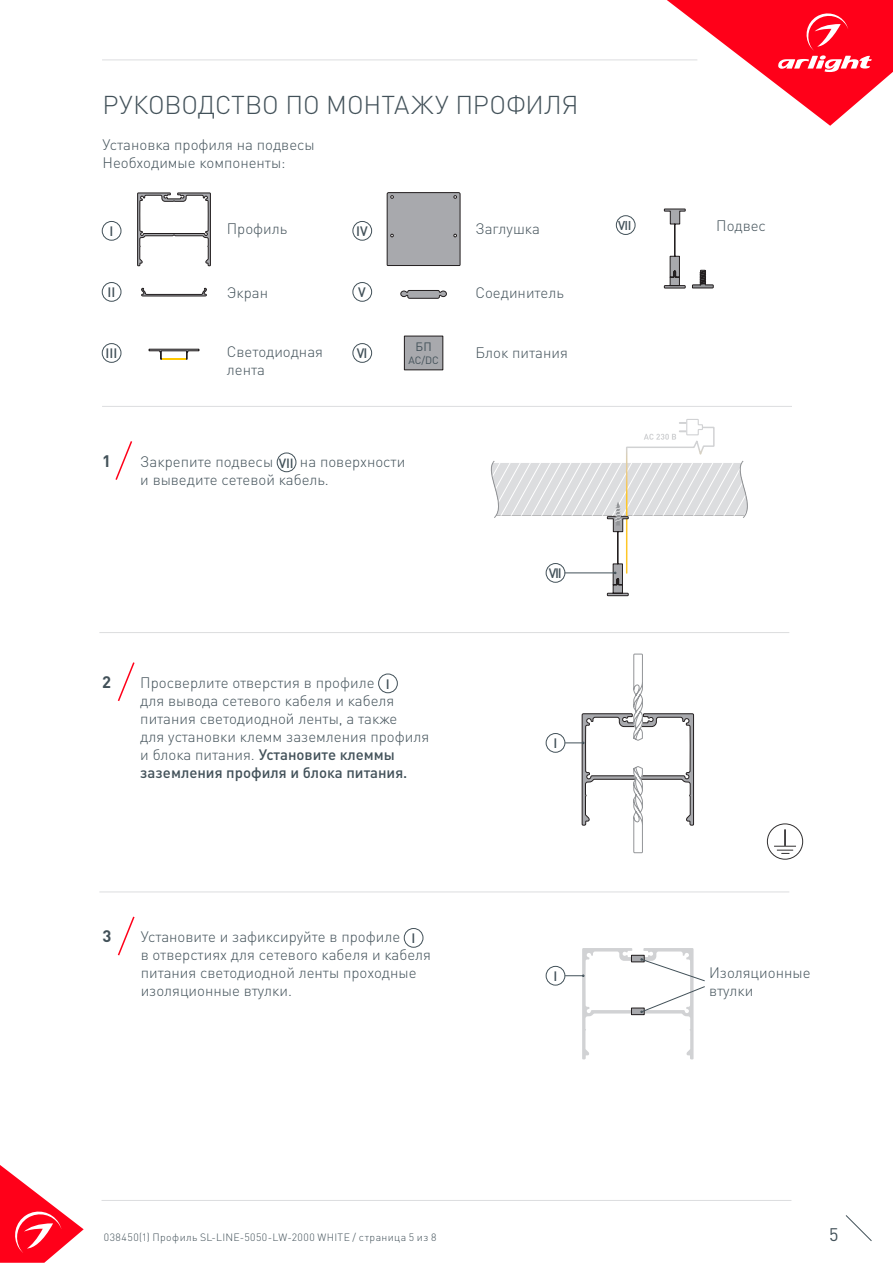
<style>
.page{position:relative;width:893px;height:1263px;background:#fff}
.page>*{position:absolute;margin:0;border:0;box-sizing:border-box;transform-origin:0 0}
.t1{font:300 25.5px "DIN Pro";letter-spacing:-.005em;color:#425159}
.t2{font:18px "DIN Pro";color:#425159}
.t3{font:700 16.5px "DIN Pro";color:#425159}
.t4{font:300 15px/18px "DIN Pro";color:#425159}
.t5{font:500 13.5px "DIN Pro";color:#425159}
.t6{font:500 13.2px "DIN Pro";color:#425159}
.t7{font:500 12.6px "DIN Pro";color:#425159}
.t8{font:12px "DIN Pro";color:#425159}
.t9{font:300 10.5px "DIN Pro";letter-spacing:.04em;color:#425159}
.t10{font:10.5px "DIN Pro";color:#425159}
.s1{font-weight:500}
</style>
<div class="page">
<svg style="left:0;top:1165px;width:84px;height:98px"></svg>
<svg style="left:845px;top:1215px;width:27px;height:26px"></svg>
<svg style="left:667px;top:0;width:226px;height:126px"></svg>
<hr style="left:102px;top:60px;width:595px;height:1px;background:#dcdddf">
<hr style="left:102px;top:1200px;width:689px;height:1px;background:#dcdddf">
<hr style="left:102px;top:406px;width:690px;height:1px;background:#dcdddf">
<hr style="left:99px;top:632px;width:690px;height:1px;background:#dcdddf">
<hr style="left:99px;top:891px;width:690px;height:1px;background:#dcdddf">
<svg style="left:149px;top:349px;width:50px;height:11px"></svg>
<div style="left:102px;top:221px;width:19px;height:19px;border:1px solid #425159;border-radius:50%"></div>
<div style="left:353px;top:221px;width:19px;height:19px;border:1px solid #425159;border-radius:50%"></div>
<div style="left:102px;top:343px;width:19px;height:19px;border:1px solid #425159;border-radius:50%"></div>
<div style="left:102px;top:282px;width:19px;height:19px;border:1px solid #425159;border-radius:50%"></div>
<div style="left:404px;top:928px;width:19px;height:19px;border:1px solid #425159;border-radius:50%"></div>
<div style="left:378px;top:674px;width:20px;height:19px;border:1px solid #425159;border-radius:50%"></div>
<svg style="left:117px;top:916px;width:18px;height:40px"></svg>
<svg style="left:117px;top:662px;width:18px;height:39px"></svg>
<div style="left:353px;top:282px;width:19px;height:19px;border:1px solid #425159;border-radius:50%"></div>
<div style="left:353px;top:343px;width:19px;height:19px;border:1px solid #425159;border-radius:50%"></div>
<div style="left:616px;top:215px;width:19px;height:20px;border:1px solid #425159;border-radius:50%"></div>
<svg style="left:664px;top:209px;width:22px;height:79px"></svg>
<div style="left:277px;top:453px;width:19px;height:19px;border:1px solid #425159;border-radius:50%"></div>
<svg style="left:115px;top:441px;width:18px;height:39px"></svg>
<svg style="left:490px;top:419px;width:258px;height:177px"></svg>
<svg style="left:387px;top:192px;width:73px;height:74px;background:#a1a2a6"></svg>
<svg style="left:401px;top:290px;width:46px;height:9px"></svg>
<div style="left:546px;top:733px;width:19px;height:19px;border:1px solid #425159;border-radius:50%"></div>
<div style="left:546px;top:966px;width:19px;height:19px;border:1px solid #425159;border-radius:50%"></div>
<svg style="left:565px;top:653px;width:129px;height:200px"></svg>
<svg style="left:565px;top:948px;width:140px;height:111px"></svg>
<div style="left:767px;top:823px;width:36px;height:36px;border:1px solid #312f30;border-radius:50%"></div>
<svg style="left:774px;top:829px;width:22px;height:25px"></svg>
<svg style="left:692px;top:270px;width:22px;height:18px"></svg>
<div style="left:404px;top:336px;width:39px;height:34px;background:#a8a9ad"></div>
<div style="left:404px;top:336px;width:39px;height:34px;border:1px solid #231f20"></div>
<svg style="left:137px;top:193px;width:74px;height:73px"></svg>
<svg style="left:141px;top:288px;width:66px;height:8px"></svg>
<p class="t1" style="left:103px;top:87px;width:477px">РУКОВОДСТВО ПО МОНТАЖУ ПРОФИЛЯ</p>
<p class="t4" style="left:103px;top:134px;width:214px">Установка профиля на подвесы</p>
<p class="t4" style="left:103px;top:152px;width:185px">Необходимые компоненты:</p>
<p class="t4" style="left:227px;top:219px;width:62px">Профиль</p>
<p class="t5" style="left:109px;top:222px;width:5px">I</p>
<p class="t5" style="left:356px;top:222px;width:13px">IV</p>
<p class="t4" style="left:475px;top:219px;width:66px">Заглушка</p>
<p class="t5" style="left:107px;top:283px;width:9px">II</p>
<p class="t4" style="left:227px;top:283px;width:43px">Экран</p>
<p class="t5" style="left:358px;top:283px;width:9px">V</p>
<p class="t4" style="left:475px;top:283px;width:90px">Соединитель</p>
<p class="t5" style="left:105px;top:344px;width:13px">III</p>
<p class="t4" style="left:227px;top:342px;width:98px">Cветодиодная лента</p>
<p class="t5" style="left:357px;top:344px;width:12px">VI</p>
<p class="t8" style="left:415px;top:338px;width:18px">БП</p>
<p class="t10" style="left:408px;top:353px;width:32px">AC/DC</p>
<p class="t4" style="left:475px;top:343px;width:94px">Блок питания</p>
<p class="t3" style="left:102px;top:450px;width:10px">1</p>
<p class="t4" style="left:140px;top:452px;width:134px">Закрепите подвесы</p>
<p class="t6" style="left:279px;top:454px;width:16px">VII</p>
<p class="t4" style="left:140px;top:452px;width:266px;text-indent:160px">на поверхности и выведите сетевой кабель.</p>
<p class="t5" style="left:549px;top:564px;width:15px">VII</p>
<p class="t3" style="left:102px;top:671px;width:10px">2</p>
<p class="t4" style="left:140px;top:673px;width:236px">Просверлите отверстия в профиле</p>
<p class="t5" style="left:386px;top:674px;width:5px">I</p>
<p class="t4" style="left:140px;top:691px;width:290px">для вывода сетевого кабеля и кабеля питания светодиодной ленты, а также<br>для установки клемм заземления профиля и блока питания. <span class="s1">Установите клеммы заземления профиля и блока питания.</span></p>
<p class="t5" style="left:553px;top:734px;width:5px">I</p>
<p class="t7" style="left:618px;top:217px;width:15px">VII</p>
<p class="t3" style="left:102px;top:925px;width:10px">3</p>
<p class="t4" style="left:141px;top:927px;width:261px">Установите и зафиксируйте в профиле</p>
<p class="t5" style="left:411px;top:929px;width:5px">I</p>
<p class="t4" style="left:141px;top:945px;width:292px">в отверстиях для сетевого кабеля и кабеля питания светодиодной ленты проходные изоляционные втулки.</p>
<p class="t5" style="left:553px;top:967px;width:5px">I</p>
<p class="t4" style="left:716px;top:216px;width:51px">Подвес</p>
<p class="t4" style="left:709px;top:963px;width:103px">Изоляционные</p>
<p class="t4" style="left:709px;top:981px;width:46px">втулки</p>
<p class="t9" style="left:104px;top:1230px;width:334px">038450(1) Профиль SL-LINE-5050-LW-2000 WHITE / страница 5 из 8</p>
<p class="t2" style="left:829px;top:1222px;width:11px">5</p>
</div>
